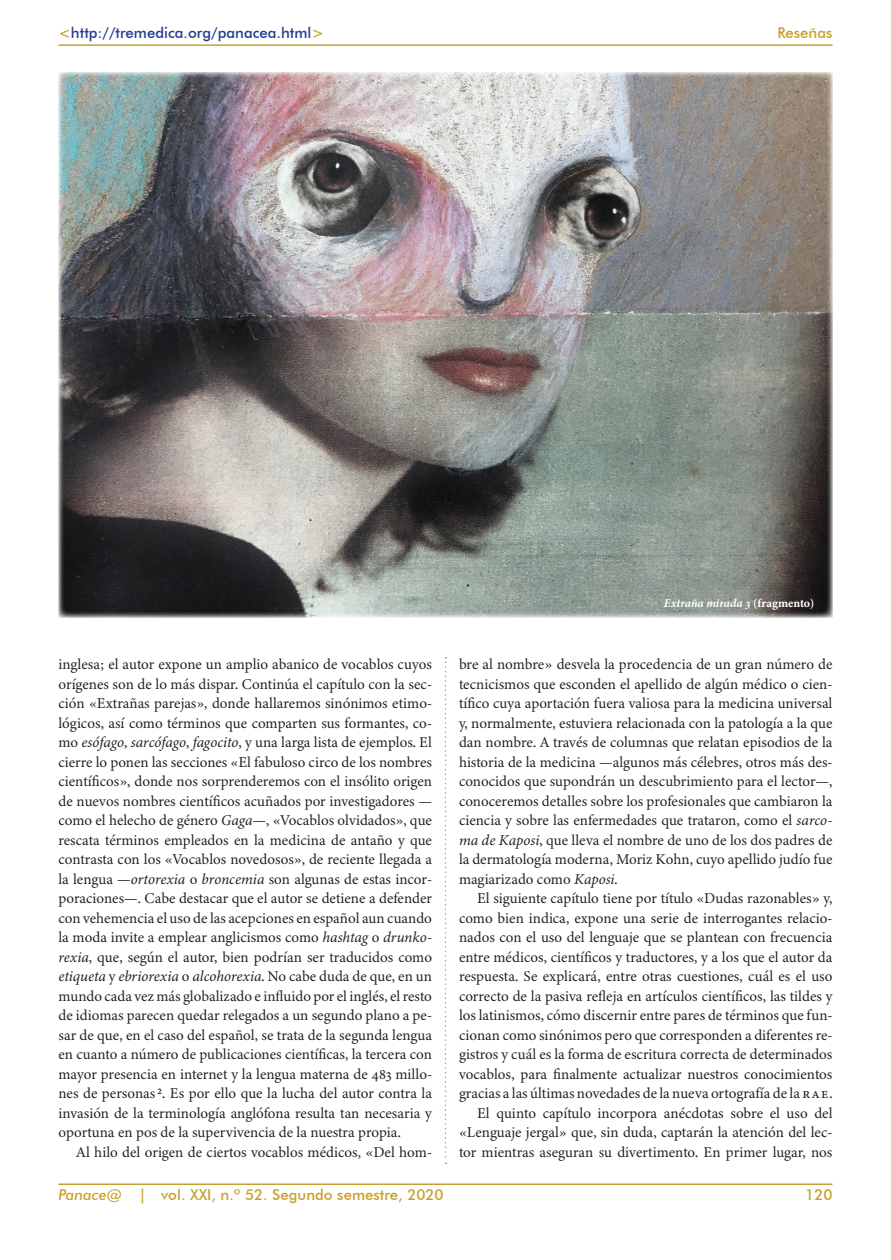
<style>
.page{position:relative;width:891px;height:1260px;background:#fff}
.page>*{position:absolute;margin:0;border:0;box-sizing:border-box;transform-origin:0 0}
.t1{font:15px/19.5px "Minion 3";color:#231f20;text-align:justify}
.t2{font:500 15px "Futura BT";color:#c8a032}
.t3{font:500 15px "Futura BT";color:#253f8e}
.Nombre_del_grabado{font:italic 700 12px "Minion Pro";letter-spacing:-.005em;color:#fff}
.s1{color:#c8a032}
.s2{font-style:italic}
.s3{font-style:normal}
.s4{font-family:"Minion Pro"}
</style>
<div class="page">
<hr style="left:58px;top:1184px;width:774px;height:1px;background:#c8a032">
<hr style="left:58px;top:44px;width:774px;height:2px;background:#c8a032">
<svg style="left:445px;top:657px;width:2px;height:507px"></svg>
<img style="left:58px;top:72px;width:775px;height:546px">
<p class="t3" style="left:58px;top:24px;width:267px"><span class="s1">&lt;</span>http://tremedica.org/panacea.html<span class="s1">&gt;</span></p>
<p class="t2" style="left:777px;top:24px;width:57px">Reseñas</p>
<p class="t1" style="left:58px;top:654px;width:375px">inglesa; el autor expone un amplio abanico de vocablos cuyos orígenes son de lo más dispar. Continúa el capítulo con la sec&shy;ción «Extrañas parejas», donde hallaremos sinónimos etimo&shy;lógicos, así como términos que comparten sus formantes, co&shy;mo <span class="s2">esófago</span>, <span class="s2">sarcófago</span>, <span class="s2">fagocito</span>, y una larga lista de ejemplos. El cierre lo ponen las secciones «El fabuloso circo de los nombres científicos», donde nos sorprenderemos con el insólito origen de nuevos nombres científicos acuñados por investigadores — como el helecho de género <span class="s2">Gaga</span>—, «Vocablos olvidados», que rescata términos empleados en la medicina de antaño y que contrasta con los «Vocablos novedosos», de reciente llegada a la lengua —<span class="s2">ortorexia</span> o <span class="s2">broncemia</span> son algunas de estas incor&shy;poraciones—. Cabe destacar que el autor se detiene a defender con vehemencia el uso de las acepciones en español aun cuando la moda invite a emplear anglicismos como <span class="s2">hashtag</span> o <span class="s2">drunko&shy;rexia</span>, que, según el autor, bien podrían ser traducidos como <span class="s2">etiqueta</span> y <span class="s2">ebriorexia</span> o <span class="s2">alcohorexia</span>. No cabe duda de que, en un mundo cada vez más globalizado e influido por el inglés, el resto de idiomas parecen quedar relegados a un segundo plano a pe&shy;sar de que, en el caso del español, se trata de la segunda lengua en cuanto a número de publicaciones científicas, la tercera con mayor presencia en internet y la lengua materna de 483 millo&shy;nes de personas2. Es por ello que la lucha del autor contra la invasión de la terminología anglófona resulta tan necesaria y oportuna en pos de la supervivencia de la nuestra propia.</p>
<p class="t1" style="left:76px;top:1142px;width:357px">Al hilo del origen de ciertos vocablos médicos, «Del hom-</p>
<p class="Nombre_del_grabado" style="left:664px;top:595px;width:152px">Extraña mirada 3 <span class="s3">(fragmento)</span></p>
<p class="t1" style="left:459px;top:654px;width:375px">bre al nombre» desvela la procedencia de un gran número de tecnicismos que esconden el apellido de algún médico o cien&shy;tífico cuya aportación fuera valiosa para la medicina universal y, normalmente, estuviera relacionada con la patología a la que dan nombre. A través de columnas que relatan episodios de la historia de la medicina —algunos más célebres, otros más des&shy;conocidos que supondrán un descubrimiento para el lector—, conoceremos detalles sobre los profesionales que cambiaron la ciencia y sobre las enfermedades que trataron, como el <span class="s2">sarco&shy;ma de Kaposi</span>, que lleva el nombre de uno de los dos padres de la dermatología moderna, Moriz Kohn, cuyo apellido judío fue magiarizado como <span class="s2">Kaposi</span>.</p>
<p class="t1" style="left:459px;top:888px;width:375px;text-indent:18px">El siguiente capítulo tiene por título «Dudas razonables» y, como bien indica, expone una serie de interrogantes relacio&shy;nados con el uso del lenguaje que se plantean con frecuencia entre médicos, científicos y traductores, y a los que el autor da respuesta. Se explicará, entre otras cuestiones, cuál es el uso correcto de la pasiva refleja en artículos científicos, las tildes y los latinismos, cómo discernir entre pares de términos que fun&shy;cionan como sinónimos pero que corresponden a diferentes re&shy;gistros y cuál es la forma de escritura correcta de determinados vocablos, para finalmente actualizar nuestros conocimientos gracias a las últimas novedades de la nueva ortografía de la <span class="s4">rae</span>.</p>
<p class="t1" style="left:459px;top:1103px;width:375px;text-indent:18px">El quinto capítulo incorpora anécdotas sobre el uso del «Lenguaje jergal» que, sin duda, captarán la atención del lec&shy;tor mientras aseguran su divertimento. En primer lugar, nos</p>
<p class="t2" style="left:58px;top:1186px;width:387px"><span class="s2">Panace@</span> | vol. XXI, n.º 52. Segundo semestre, 2020</p>
<p class="t2" style="left:805px;top:1186px;width:29px">120</p>
</div>
